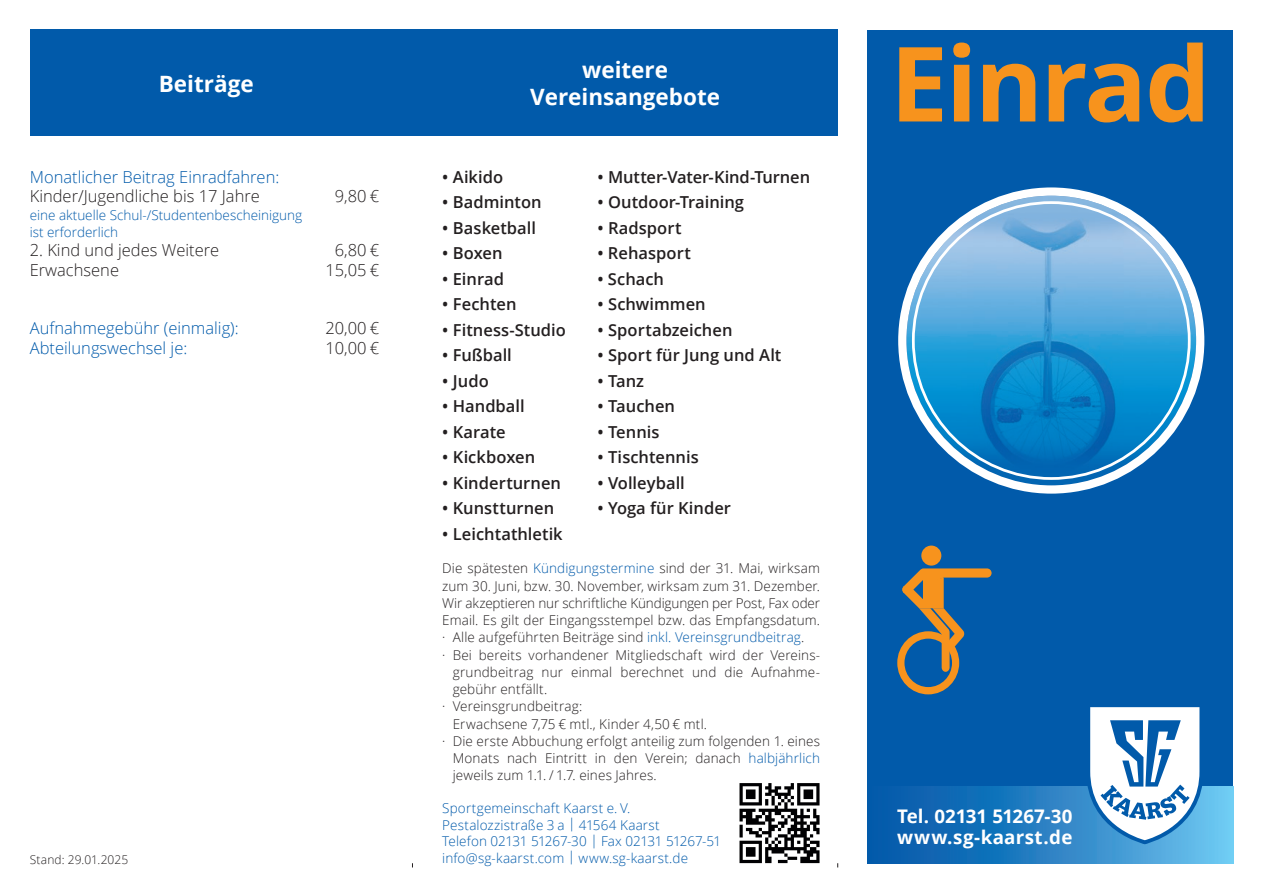
<style>
.page{position:relative;width:1263px;height:893px;background:#fff}
.page>*{position:absolute;margin:0;border:0;box-sizing:border-box;transform-origin:0 0}
.t1{font:700 103.8px "Open Sans";letter-spacing:-.025em;color:#f7931d}
.t2{font:700 22.5px/27px "Open Sans";color:#fff;text-align:center}
.t3{font:700 18.75px "Open Sans";letter-spacing:.01em;color:#fff}
.t4{font:600 16.5px "Open Sans";color:#231f20}
.t5{font:300 16.5px "Open Sans";color:#231f20}
.t6{font:300 16.5px "Open Sans";color:#015aaa}
.t7{font:300 13.5px/17.2px "Open Sans";letter-spacing:.01em;color:#231f20;text-align:justify}
.t8{font:300 13.5px/16.5px "Open Sans";color:#015aaa}
.t9{font:300 12px "Open Sans";letter-spacing:.01em;color:#231f20}
.s1{color:#015aaa}
</style>
<div class="page">
<div style="left:867px;top:30px;width:366px;height:833px;background:#015aaa"></div>
<svg style="left:908px;top:787px;width:325px;height:76px"></svg>
<svg style="left:1086px;top:707px;width:117px;height:137px"></svg>
<div style="left:30px;top:30px;width:808px;height:106px;background:#015aaa"></div>
<img style="left:906px;top:196px;width:290px;height:289px;border-radius:145px">
<div style="left:898px;top:187px;width:306px;height:307px;border:8px solid #fff;border-radius:50%"></div>
<div style="left:921px;top:546px;width:20px;height:20px;background:#f7931d;border-radius:50%"></div>
<svg style="left:897px;top:568px;width:94px;height:126px"></svg>
<div style="left:736px;top:780px;width:87px;height:86px;background:linear-gradient(to right,#fff,#fff)"></div>
<svg style="left:739px;top:783px;width:80px;height:80px"></svg>
<p class="t2" style="left:159px;top:69px;width:96px">Beiträge</p>
<p class="t6" style="left:30px;top:165px;width:251px">Monatlicher Beitrag Einradfahren:</p>
<p class="t5" style="left:30px;top:185px;width:232px">Kinder/Jugendliche bis 17 Jahre</p>
<p class="t5" style="left:335px;top:185px;width:46px">9,80 €</p>
<p class="t8" style="left:30px;top:207px;width:274px">eine aktuelle Schul-/Studentenbescheinigung ist erforderlich</p>
<p class="t5" style="left:30px;top:239px;width:191px">2. Kind und jedes Weitere</p>
<p class="t5" style="left:335px;top:239px;width:46px">6,80 €</p>
<p class="t5" style="left:30px;top:258px;width:91px">Erwachsene</p>
<p class="t5" style="left:325px;top:258px;width:55px">15,05 €</p>
<p class="t6" style="left:30px;top:317px;width:210px">Aufnahmegebühr (einmalig):</p>
<p class="t5" style="left:325px;top:317px;width:55px">20,00 €</p>
<p class="t6" style="left:30px;top:336px;width:159px">Abteilungswechsel je:</p>
<p class="t5" style="left:325px;top:336px;width:55px">10,00 €</p>
<p class="t2" style="left:530px;top:56px;width:191px">weitere<br>Vereinsangebote</p>
<p class="t4" style="left:442px;top:165px;width:63px">• Aikido</p>
<p class="t4" style="left:442px;top:191px;width:101px">• Badminton</p>
<p class="t4" style="left:442px;top:216px;width:95px">• Basketball</p>
<p class="t4" style="left:442px;top:242px;width:62px">• Boxen</p>
<p class="t4" style="left:442px;top:267px;width:63px">• Einrad</p>
<p class="t4" style="left:442px;top:293px;width:76px">• Fechten</p>
<p class="t4" style="left:442px;top:318px;width:125px">• Fitness-Studio</p>
<p class="t4" style="left:442px;top:344px;width:71px">• Fußball</p>
<p class="t4" style="left:442px;top:369px;width:48px">• Judo</p>
<p class="t4" style="left:442px;top:395px;width:84px">• Handball</p>
<p class="t4" style="left:442px;top:420px;width:65px">• Karate</p>
<p class="t4" style="left:442px;top:446px;width:95px">• Kickboxen</p>
<p class="t4" style="left:442px;top:471px;width:120px">• Kinderturnen</p>
<p class="t4" style="left:442px;top:497px;width:114px">• Kunstturnen</p>
<p class="t4" style="left:442px;top:522px;width:122px">• Leichtathletik</p>
<p class="t4" style="left:597px;top:165px;width:214px">• Mutter-Vater-Kind-Turnen</p>
<p class="t4" style="left:597px;top:191px;width:148px">• Outdoor-Training</p>
<p class="t4" style="left:597px;top:216px;width:86px">• Radsport</p>
<p class="t4" style="left:597px;top:242px;width:95px">• Rehasport</p>
<p class="t4" style="left:597px;top:267px;width:68px">• Schach</p>
<p class="t4" style="left:597px;top:293px;width:110px">• Schwimmen</p>
<p class="t4" style="left:597px;top:318px;width:136px">• Sportabzeichen</p>
<p class="t4" style="left:597px;top:344px;width:185px">• Sport für Jung und Alt</p>
<p class="t4" style="left:597px;top:369px;width:48px">• Tanz</p>
<p class="t4" style="left:597px;top:395px;width:79px">• Tauchen</p>
<p class="t4" style="left:597px;top:420px;width:64px">• Tennis</p>
<p class="t4" style="left:597px;top:446px;width:103px">• Tischtennis</p>
<p class="t4" style="left:597px;top:471px;width:89px">• Volleyball</p>
<p class="t4" style="left:597px;top:497px;width:135px">• Yoga für Kinder</p>
<p class="t7" style="left:442px;top:559px;width:379px">Die spätesten <span class="s1">Kündigungstermine</span> sind der 31. Mai, wirksam zum 30. Juni, bzw. 30. November, wirksam zum 31. Dezember.<br>Wir akzeptieren nur schriftliche Kündigungen per Post, Fax oder Email. Es gilt der Eingangsstempel bzw. das Empfangsdatum.</p>
<p class="t7" style="left:442px;top:628px;width:364px">· Alle aufgeführten Beiträge sind <span class="s1">inkl. Vereinsgrundbeitrag</span>.</p>
<p class="t7" style="left:453px;top:646px;width:369px;text-indent:-11px">· Bei bereits vorhandener Mitgliedschaft wird der Vereins&shy;grundbeitrag nur einmal berechnet und die Aufnahme&shy;gebühr entfällt.</p>
<p class="t7" style="left:442px;top:697px;width:142px">· Vereinsgrundbeitrag:</p>
<p class="t7" style="left:453px;top:715px;width:256px">Erwachsene 7,75 € mtl., Kinder 4,50 € mtl.</p>
<p class="t7" style="left:453px;top:732px;width:369px;text-indent:-11px">· Die erste Abbuchung erfolgt anteilig zum folgenden 1. eines Monats nach Eintritt in den Verein; danach <span class="s1">halbjährlich </span>jeweils zum 1.1. / 1.7. eines Jahres.</p>
<p class="t8" style="left:442px;top:800px;width:280px">Sportgemeinschaft Kaarst e. V.<br>Pestalozzistraße 3 a | 41564 Kaarst<br>Telefon 02131 51267-30 | Fax 02131 51267-51</p>
<p class="t9" style="left:30px;top:851px;width:100px">Stand: 29.01.2025</p>
<p class="t8" style="left:442px;top:849px;width:247px">info@sg-kaarst.com | www.sg-kaarst.de</p>
<p class="t1" style="left:890px;top:11px;width:322px">Einrad</p>
<p class="t3" style="left:897px;top:803px;width:177px">Tel. 02131 51267-30</p>
<p class="t3" style="left:897px;top:824px;width:177px">www.sg-kaarst.de</p>
</div>
